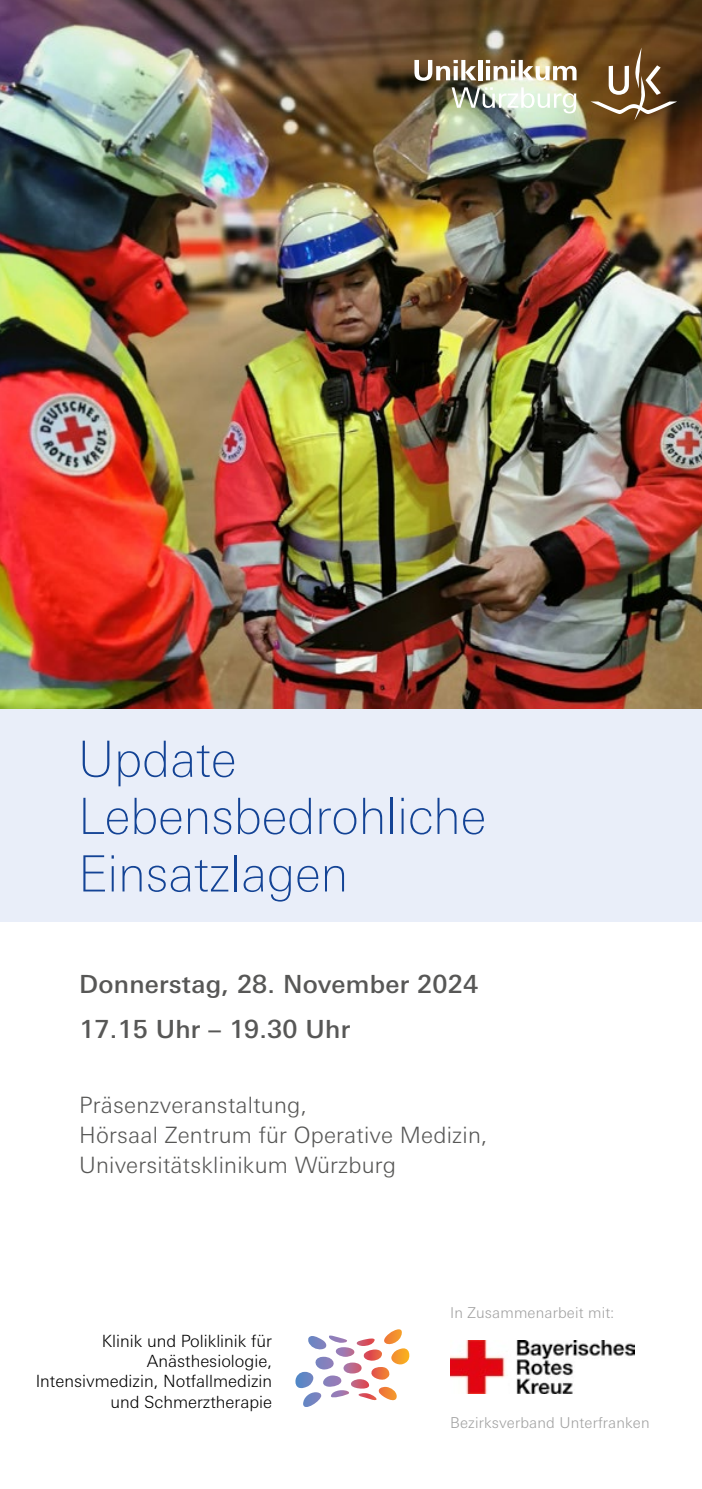
<style>
.page{position:relative;width:702px;height:1489px;background:#fff}
.page>*{position:absolute;margin:0;border:0;box-sizing:border-box;transform-origin:0 0}
.h1__Head_groß_dunkelblau{font:100 50px/57.5px "Univers Next Pro";color:#134395}
.p__Body{font:500 25px "Univers Next Pro";letter-spacing:.01em;color:#575756}
.p__Body-2{font:300 22.5px/30px "Univers Next Pro";letter-spacing:.01em;color:#575756}
.t1{font:300 16.75px/20.2px "Univers Next Pro";color:#000;text-align:right}
.p__Body-3{font:300 15px "Univers Next Pro";letter-spacing:.01em;color:#a1a1a1}
</style>
<div class="page">
<img style="left:0;top:0;width:702px;height:709px">
<div style="left:0;top:709px;width:702px;height:212px;background:#e9eef9"></div>
<img style="left:450px;top:1340px;width:184px;height:53px">
<svg style="left:295px;top:1329px;width:114px;height:78px"></svg>
<svg style="left:414px;top:60px;width:62px;height:21px"></svg>
<hr style="left:478px;top:60px;width:4px;height:20px;background:#fff">
<svg style="left:486px;top:60px;width:90px;height:21px"></svg>
<svg style="left:451px;top:87px;width:125px;height:26px"></svg>
<svg style="left:590px;top:47px;width:87px;height:73px;background:#7a5b37"></svg>
<h1 class="h1__Head_groß_dunkelblau" style="left:78px;top:730px;width:160px">Update</h1>
<h1 class="h1__Head_groß_dunkelblau" style="left:78px;top:787px;width:409px">Lebensbedrohliche<br>Einsatzlagen</h1>
<p class="p__Body" style="left:79px;top:969px;width:400px">Donnerstag, 28. November 2024</p>
<p class="p__Body" style="left:79px;top:1014px;width:273px">17.15 Uhr – 19.30 Uhr</p>
<p class="p__Body-2" style="left:79px;top:1089px;width:410px">Präsenzveranstaltung,<br>Hörsaal Zentrum für Operative Medizin,<br>Universitätsklinikum Würzburg</p>
<p class="t1" style="left:36px;top:1330px;width:238px">Klinik und Poliklinik für<br>Anästhesiologie,<br>Intensivmedizin, Notfallmedizin und Schmerztherapie</p>
<p class="p__Body-3" style="left:450px;top:1303px;width:166px">In Zusammenarbeit mit:</p>
<p class="p__Body-3" style="left:450px;top:1413px;width:201px">Bezirksverband Unterfranken</p>
</div>
